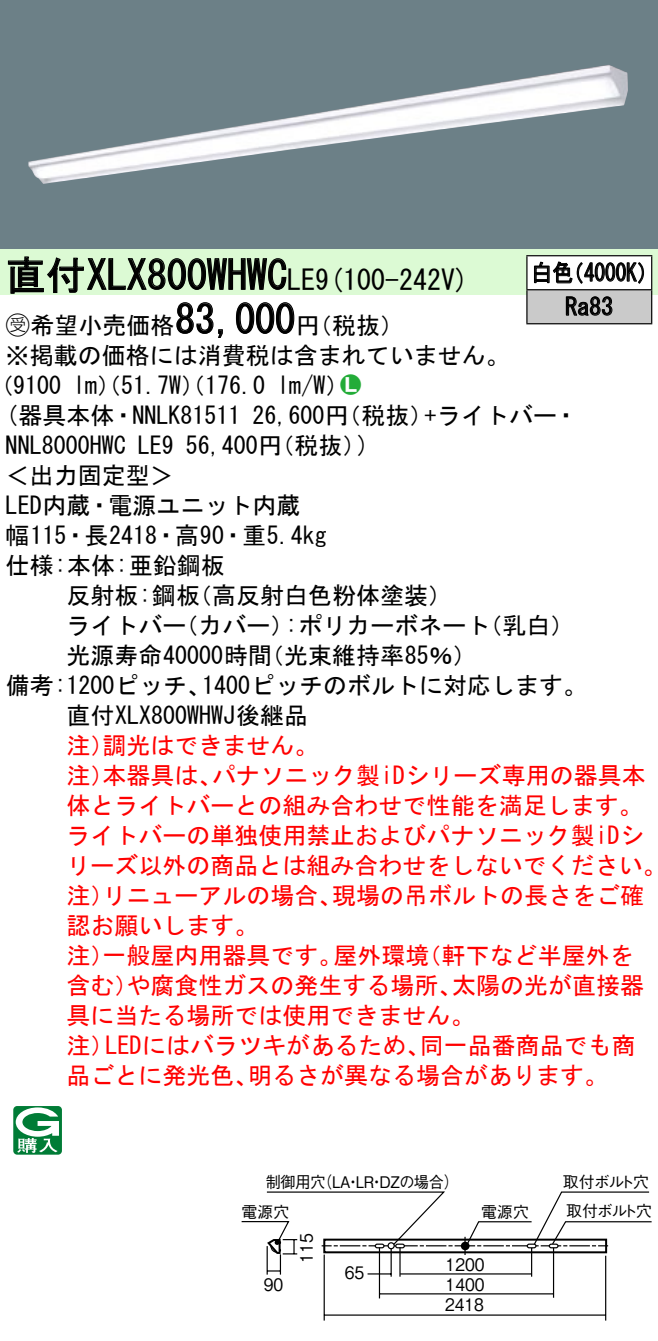
<style>
.page{position:relative;width:658px;height:1341px;background:#fff}
.page>*{position:absolute;margin:0;border:0;box-sizing:border-box;transform-origin:0 0}
.t1{font:40px "MS Gothic";color:#000}
.t2{font:28px "MS Gothic";color:#000}
.t3{font:24px/30px "MS Gothic";color:#000}
.t4{font:24px/30px "MS Gothic";color:#f00}
.t5{font:24px/34px "MS Gothic";color:#000;scale:.88 1}
.t6{font:24px "Ford Classification 1";color:#23ac38}
.t7{font:17.2px "Gothic BBB Pro Medium 90 pv RKSJ H";color:#000;scale:.9 1}
.t8{font:16px "Gothic BBB Pro Medium 90 pv RKSJ H";letter-spacing:-.02em;color:#000;scale:.95 1}
.t9{font:16px/28.8px "Gothic BBB Pro Medium 90 pv RKSJ H";letter-spacing:-.105em;color:#000}
.t10{font:16px "Gothic BBB Pro Medium 90 pv RKSJ H";letter-spacing:-.02em;color:#000}
.s1{font-size:28px}
.s2{font-family:"Ford Classification 1"}
.s3{color:#fff}
</style>
<div class="page">
<div style="left:0;top:0;width:658px;height:249px;background:#6c8087"></div>
<img style="left:28px;top:65px;width:600px;height:119px">
<div style="left:0;top:249px;width:658px;height:46px;background:#dcfad4"></div>
<svg style="left:7px;top:256px;width:280px;height:38px"></svg>
<svg style="left:176px;top:302px;width:47px;height:36px"></svg>
<svg style="left:236px;top:302px;width:59px;height:32px"></svg>
<svg style="left:13px;top:1106px;width:49px;height:49px"></svg>
<div style="left:527px;top:256px;width:124px;height:34px;background:#fff"></div>
<div style="left:527px;top:290px;width:124px;height:34px;background:#cacaca"></div>
<hr style="left:526px;top:255px;width:126px;height:1px;background:#000">
<hr style="left:526px;top:256px;width:1px;height:33px;background:#000">
<hr style="left:651px;top:256px;width:1px;height:33px;background:#000">
<hr style="left:526px;top:289px;width:126px;height:1px;background:#000">
<hr style="left:526px;top:290px;width:1px;height:33px;background:#000">
<hr style="left:651px;top:290px;width:1px;height:33px;background:#000">
<hr style="left:526px;top:323px;width:126px;height:1px;background:#000">
<svg style="left:534px;top:261px;width:110px;height:23px"></svg>
<svg style="left:565px;top:296px;width:47px;height:20px"></svg>
<hr style="left:379px;top:1293px;width:174px;height:2px;background:#000">
<hr style="left:324px;top:1314px;width:282px;height:2px;background:#000">
<hr style="left:323px;top:1255px;width:2px;height:66px;background:#000">
<hr style="left:379px;top:1247px;width:1px;height:51px;background:#000">
<svg style="left:241px;top:1191px;width:411px;height:86px"></svg>
<hr style="left:553px;top:1248px;width:1px;height:50px;background:#000">
<hr style="left:605px;top:1256px;width:1px;height:65px;background:#000">
<hr style="left:400px;top:1273px;width:132px;height:2px;background:#000">
<hr style="left:367px;top:1273px;width:24px;height:2px;background:#000">
<hr style="left:390px;top:1248px;width:2px;height:29px;background:#000">
<h1 class="t1" style="left:6px;top:255px;width:311px">直付XLX800WHWC<span class="s1">LE</span></h1>
<p class="t3" style="left:296px;top:310px;width:109px">（円税抜(</p>
<p class="t2" style="left:315px;top:265px;width:155px">(9 100-242 (V</p>
<h1 class="t1" style="left:175px;top:299px;width:121px">83,000</h1>
<p class="t3" style="left:6px;top:310px;width:505px"><span class="s2">B</span>希望小売価格<br>※掲載の価格には消費税は含まれていません。</p>
<p class="t6" style="left:340px;top:372px;width:22px">2<span class="s3">7</span></p>
<p class="t3" style="left:277px;top:370px;width:73px">l m (W/</p>
<p class="t3" style="left:-11px;top:370px;width:74px">（9100</p>
<p class="t3" style="left:73px;top:370px;width:193px">lm）（51.7 ）（W 176.0</p>
<p class="t5" style="left:565px;top:256px;width:56px;text-indent:-34px">白色<br>Ra83</p>
<p class="t5" style="left:563px;top:256px;width:110px">（4000 (K</p>
<p class="t3" style="left:6px;top:400px;width:236px">(器具本体・NNLK81511</p>
<p class="t3" style="left:424px;top:400px;width:155px">+ライトバー・</p>
<p class="t3" style="left:252px;top:400px;width:182px">26,600 （円税抜）</p>
<p class="t3" style="left:186px;top:430px;width:182px">56,400 （円税抜(</p>
<p class="t3" style="left:357px;top:430px;width:13px">(</p>
<p class="t3" style="left:6px;top:430px;width:121px">NNL8000HWC</p>
<p class="t3" style="left:6px;top:460px;width:169px">＜出力固定型&lt;</p>
<p class="t3" style="left:6px;top:490px;width:296px">LED内蔵・電源ユニット内蔵</p>
<p class="t3" style="left:6px;top:520px;width:322px">幅115・長2418・高90・重5.4kg</p>
<p class="t3" style="left:6px;top:550px;width:220px">仕様:本体:亜鉛鋼板</p>
<p class="t3" style="left:188px;top:580px;width:266px">（高反射白色粉体塗装(</p>
<p class="t3" style="left:138px;top:430px;width:37px">LE9</p>
<p class="t3" style="left:66px;top:580px;width:135px">反射板:鋼板</p>
<p class="t3" style="left:66px;top:610px;width:121px">ライトバー</p>
<p class="t3" style="left:174px;top:610px;width:121px">（カバー）</p>
<p class="t3" style="left:285px;top:610px;width:206px">:ポリカーボネート</p>
<p class="t3" style="left:478px;top:610px;width:97px">（乳白(</p>
<p class="t3" style="left:202px;top:640px;width:386px;text-indent:-136px">光源寿命40000時間<br>1400ピッチのボルトに対応します。</p>
<p class="t3" style="left:260px;top:640px;width:218px">（光束維持率85％(</p>
<p class="t3" style="left:66px;top:670px;width:243px;text-indent:-61px">備考:1200ピッチ、<br>直付XLX800WHWJ後継品</p>
<p class="t4" style="left:102px;top:730px;width:217px">調光はできません。</p>
<p class="t4" style="left:66px;top:730px;width:49px">注）</p>
<p class="t4" style="left:212px;top:760px;width:435px">パナソニック製iDシリーズ専用の器具本</p>
<p class="t4" style="left:66px;top:760px;width:49px">注）</p>
<p class="t4" style="left:66px;top:790px;width:577px">体とライトバーとの組み合わせで性能を満足します。</p>
<p class="t4" style="left:66px;top:820px;width:579px">ライトバーの単独使用禁止およびパナソニック製iDシ</p>
<p class="t4" style="left:66px;top:850px;width:601px">リーズ以外の商品とは組み合わせをしないでください。</p>
<p class="t4" style="left:332px;top:880px;width:314px">現場の吊ボルトの長さをご確</p>
<p class="t4" style="left:102px;top:760px;width:121px">本器具は、</p>
<p class="t4" style="left:66px;top:880px;width:193px">注）<br>認お願いします。</p>
<p class="t4" style="left:102px;top:880px;width:241px">リニューアルの場合、</p>
<p class="t4" style="left:102px;top:940px;width:241px">一般屋内用器具です。</p>
<p class="t4" style="left:333px;top:940px;width:97px">屋外環境</p>
<p class="t4" style="left:417px;top:940px;width:217px">（軒下など半屋外を</p>
<p class="t4" style="left:66px;top:940px;width:49px">注）</p>
<p class="t4" style="left:126px;top:970px;width:337px">や腐食性ガスの発生する場所、</p>
<p class="t4" style="left:452px;top:970px;width:194px">太陽の光が直接器</p>
<p class="t4" style="left:66px;top:970px;width:73px">含む）</p>
<p class="t4" style="left:66px;top:1000px;width:409px">具に当たる場所では使用できません。</p>
<p class="t4" style="left:420px;top:1030px;width:217px">同一品番商品でも商</p>
<p class="t4" style="left:105px;top:1030px;width:326px">LEDにはバラツキがあるため、</p>
<p class="t4" style="left:66px;top:1030px;width:49px">注）</p>
<p class="t4" style="left:66px;top:1060px;width:193px">品ごとに発光色、</p>
<p class="t4" style="left:248px;top:1060px;width:362px">明るさが異なる場合があります。</p>
<p class="t8" style="left:317px;top:1169px;width:151px">（LA LR DZの場合(</p>
<p class="t8" style="left:266px;top:1169px;width:65px">制御用穴</p>
<p class="t8" style="left:345px;top:1169px;width:18px">・</p>
<p class="t8" style="left:369px;top:1169px;width:18px">・</p>
<p class="t10" style="left:241px;top:1199px;width:49px">電源穴</p>
<p class="t10" style="left:481px;top:1199px;width:49px">電源穴</p>
<p class="t7" style="left:264px;top:1271px;width:23px">90</p>
<p class="t7" style="left:292px;top:1263px;width:34px;rotate:-90deg">115</p>
<p class="t7" style="left:344px;top:1259px;width:23px">65</p>
<p class="t7" style="left:445px;top:1251px;width:45px">1200</p>
<p class="t7" style="left:445px;top:1291px;width:45px">2418</p>
<p class="t7" style="left:445px;top:1271px;width:45px">1400</p>
<p class="t9" style="left:563px;top:1166px;width:91px">取付ボルト穴取付ボルト穴</p>
</div>
